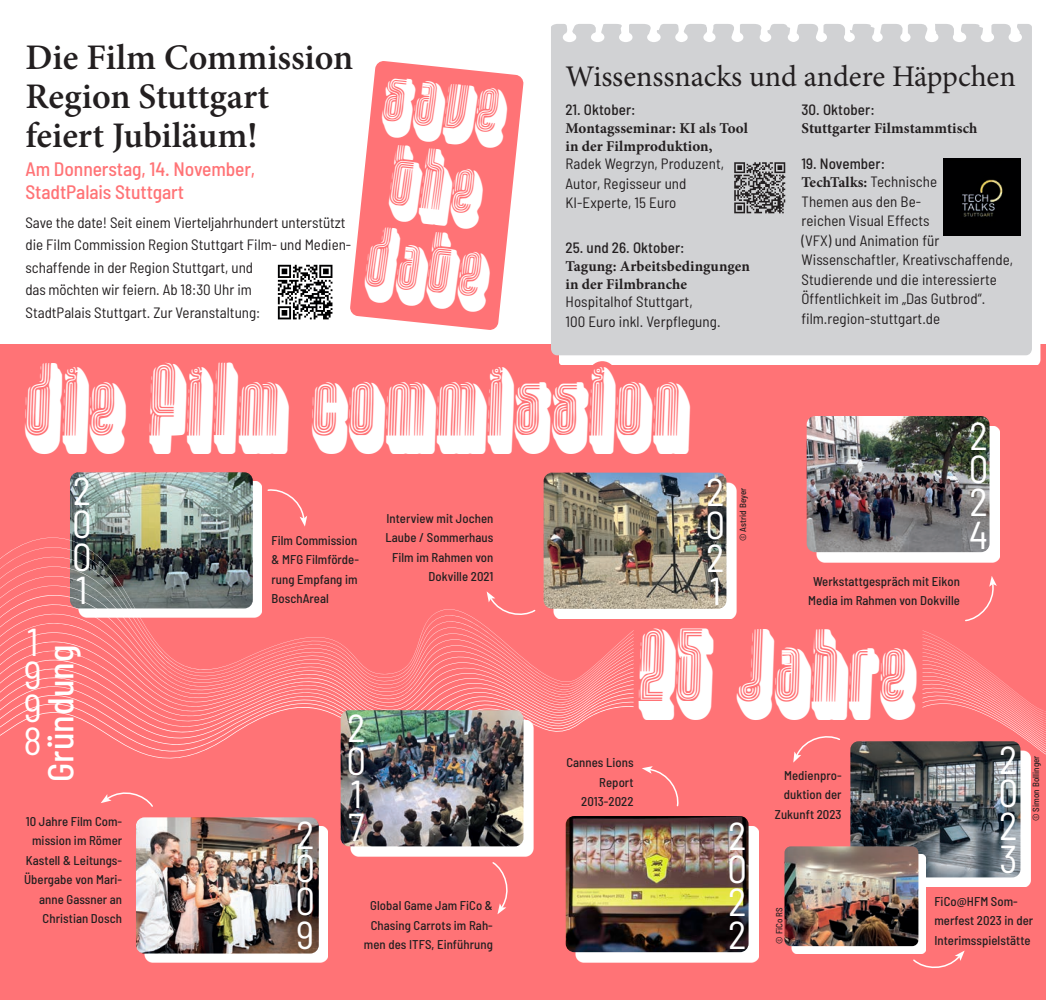
<style>
.page{position:relative;width:1046px;height:1000px;background:#fff}
.page>*{position:absolute;margin:0;border:0;box-sizing:border-box;transform-origin:0 0}
.t1{font:45px "Disco 3 fenotype";color:#fff}
.t2{font:semi-condensed 39px "Barlow";color:#fff}
.t3{font:37.5px "Disco 3 fenotype";color:#fff}
.t4{font:600 36px/39px "Minion Pro";letter-spacing:-.005em;color:#231f20}
.t5{font:500 semi-condensed 36px "Barlow";letter-spacing:.005em;color:#fff}
.t6{font:30px "Minion Pro";letter-spacing:-.005em;color:#231f20}
.t7{font:500 semi-condensed 19.5px "Barlow";letter-spacing:-.005em;color:#ff7376}
.t8{font:semi-condensed 15px/19.5px "Barlow";color:#231f20}
.t9{font:700 15px "Minion Pro";letter-spacing:.005em;color:#231f20}
.t10{font:500 semi-condensed 15px "Barlow";letter-spacing:.005em;color:#231f20}
.t11{font:500 semi-condensed 12.75px/19.5px "Barlow";letter-spacing:.005em;color:#231f20;text-align:right}
.t12{font:500 semi-condensed 9px "Barlow";letter-spacing:.005em;color:#231f20}
.s1{font-family:"Minion Pro";font-weight:700;font-stretch:normal}
</style>
<div class="page">
<div style="left:0;top:344px;width:1046px;height:655px;background:#ff7376"></div>
<div style="left:145px;top:826px;width:183px;height:136px;background:#fff"></div>
<img style="left:136px;top:817px;width:183px;height:136px">
<div style="left:860px;top:750px;width:170px;height:136px;background:#fff"></div>
<img style="left:850px;top:741px;width:170px;height:136px">
<svg style="left:792px;top:853px;width:134px;height:100px;background:#eceae9"></svg>
<img style="left:784px;top:846px;width:134px;height:99px">
<div style="left:817px;top:426px;width:183px;height:136px;background:#fff"></div>
<img style="left:807px;top:416px;width:183px;height:136px">
<div style="left:576px;top:825px;width:183px;height:137px;background:#fff"></div>
<img style="left:566px;top:816px;width:183px;height:135px">
<div style="left:559px;top:34px;width:481px;height:331px;background:#fff"></div>
<div style="left:551px;top:24px;width:481px;height:331px;background:#d1d2d4"></div>
<svg style="left:734px;top:162px;width:51px;height:51px;background:#787778"></svg>
<img style="left:943px;top:158px;width:77px;height:77px">
<img style="left:70px;top:472px;width:183px;height:64px">
<svg style="left:267px;top:489px;width:40px;height:37px"></svg>
<svg style="left:101px;top:792px;width:52px;height:15px"></svg>
<svg style="left:492px;top:862px;width:16px;height:52px"></svg>
<svg style="left:793px;top:736px;width:47px;height:26px"></svg>
<svg style="left:912px;top:950px;width:53px;height:18px"></svg>
<svg style="left:642px;top:766px;width:37px;height:41px"></svg>
<div style="left:588px;top:361px;width:28px;height:28px;background:#ff7376;border-radius:50%"></div>
<svg style="left:350px;top:61px;width:174px;height:269px;fill:#ff7376"></svg>
<svg style="left:278px;top:265px;width:54px;height:54px"></svg>
<div style="left:554px;top:482px;width:183px;height:137px;background:#fff"></div>
<img style="left:544px;top:472px;width:182px;height:136px">
<img style="left:0;top:536px;width:634px;height:29px">
<img style="left:0;top:565px;width:634px;height:9px">
<svg style="left:0;top:574px;width:634px;height:106px"></svg>
<svg style="left:0;top:680px;width:634px;height:75px"></svg>
<div style="left:351px;top:720px;width:183px;height:136px;background:#fff"></div>
<img style="left:341px;top:710px;width:182px;height:136px">
<svg style="left:923px;top:576px;width:123px;height:199px"></svg>
<div style="left:387px;top:144px;width:98px;height:86px;background:#ff7376"></div>
<p class="t4" style="left:26px;top:37px;width:329px">Die Film Commission<br>Region Stuttgart</p>
<p class="t4" style="left:26px;top:115px;width:234px">feiert Jubiläum!</p>
<p class="t7" style="left:26px;top:155px;width:231px">Am Donnerstag, 14. November,</p>
<p class="t7" style="left:26px;top:178px;width:160px">StadtPalais Stuttgart</p>
<p class="t8" style="left:26px;top:211px;width:322px">Save the date! Seit einem Vierteljahrhundert unterstützt</p>
<p class="t8" style="left:26px;top:232px;width:327px;line-height:22.5px">die Film Commission Region Stuttgart Film- und Medien&shy;schaffende in der Region Stuttgart, und</p>
<p class="t8" style="left:26px;top:279px;width:228px">das möchten wir feiern. Ab 18:30 Uhr im</p>
<p class="t8" style="left:26px;top:301px;width:236px">StadtPalais Stuttgart. Zur Veranstaltung:</p>
<p class="t3" style="left:383px;top:102px;width:126px;rotate:6deg">SAVE</p>
<p class="t3" style="left:366px;top:266px;width:126px;rotate:6deg">DATE</p>
<p class="t6" style="left:566px;top:56px;width:452px">Wissenssnacks und andere Häppchen</p>
<p class="t10" style="left:566px;top:99px;width:72px">21. Oktober:</p>
<p class="t9" style="left:566px;top:118px;width:184px">Montagsseminar: KI als Tool</p>
<p class="t9" style="left:566px;top:136px;width:149px">in der Filmproduktion,</p>
<p class="t8" style="left:566px;top:153px;width:160px">Radek Wegrzyn, Produzent,<br>Autor, Regisseur und</p>
<p class="t8" style="left:566px;top:192px;width:112px">KI-Experte, 15 Euro</p>
<p class="t10" style="left:566px;top:237px;width:121px">25. und 26. Oktober:</p>
<p class="t9" style="left:566px;top:256px;width:186px">Tagung: Arbeitsbedingungen</p>
<p class="t9" style="left:566px;top:274px;width:123px">in der Filmbranche</p>
<p class="t8" style="left:566px;top:291px;width:129px">Hospitalhof Stuttgart,</p>
<p class="t8" style="left:566px;top:310px;width:157px">100 Euro inkl. Verpflegung.</p>
<p class="t10" style="left:801px;top:99px;width:75px">30. Oktober:</p>
<p class="t9" style="left:801px;top:118px;width:177px">Stuttgarter Filmstammtisch</p>
<p class="t10" style="left:801px;top:153px;width:85px">19. November:</p>
<p class="t8" style="left:801px;top:171px;width:213px"><span class="s1">TechTalks:</span> Technische<br>Themen aus den Be-<br>reichen Visual Effects<br>(VFX) und Animation für<br>Wissenschaftler, Kreativschaffende,<br>Studierende und die interessierte<br>Öffentlichkeit im „Das Gutbrod“.</p>
<p class="t8" style="left:801px;top:307px;width:140px">film.region-stuttgart.de</p>
<p class="t1" style="left:25px;top:412px;width:667px">DIE FILM COMMISSION</p>
<p class="t2" style="left:73px;top:462px;width:20px">2</p>
<p class="t2" style="left:72px;top:495px;width:21px">0</p>
<p class="t2" style="left:72px;top:528px;width:21px">0</p>
<p class="t2" style="left:76px;top:561px;width:13px">1</p>
<p class="t11" style="left:271px;top:529px;width:89px;text-align:left">Film Commission &amp; MFG Filmförde&shy;rung Empfang im<br>BoschAreal</p>
<p class="t11" style="left:385px;top:507px;width:109px">Interview mit Jochen<br>Laube / Sommerhaus<br>Film im Rahmen von<br>Dokville 2021</p>
<p class="t2" style="left:706px;top:463px;width:20px">2</p>
<p class="t2" style="left:706px;top:496px;width:21px">0</p>
<p class="t2" style="left:706px;top:529px;width:20px">2</p>
<p class="t2" style="left:710px;top:562px;width:13px">1</p>
<p class="t12" style="left:736px;top:541px;width:55px;rotate:-90deg">© Astrid Beyer</p>
<p class="t11" style="left:808px;top:570px;width:153px;text-align:center">Werkstattgespräch mit Eikon<br>Media im Rahmen von Dokville</p>
<p class="t2" style="left:969px;top:407px;width:20px">2</p>
<p class="t2" style="left:969px;top:440px;width:21px">0</p>
<p class="t2" style="left:969px;top:473px;width:20px">2</p>
<p class="t2" style="left:969px;top:506px;width:20px">4</p>
<p class="t2" style="left:27px;top:613px;width:13px">1</p>
<p class="t2" style="left:24px;top:646px;width:19px">9</p>
<p class="t2" style="left:24px;top:679px;width:19px">9</p>
<p class="t2" style="left:24px;top:712px;width:20px">8</p>
<p class="t5" style="left:35px;top:782px;width:139px;rotate:-90deg">Gründung</p>
<p class="t11" style="left:24px;top:810px;width:100px">10 Jahre Film Com&shy;mission im Römer<br>Kastell &amp; Leitungs-<br>Übergabe von Mari&shy;anne Gassner an<br>Christian Dosch</p>
<p class="t2" style="left:296px;top:807px;width:20px">2</p>
<p class="t2" style="left:295px;top:840px;width:21px">0</p>
<p class="t2" style="left:295px;top:873px;width:21px">0</p>
<p class="t2" style="left:296px;top:906px;width:19px">9</p>
<p class="t2" style="left:347px;top:699px;width:20px">2</p>
<p class="t2" style="left:346px;top:732px;width:21px">0</p>
<p class="t2" style="left:350px;top:765px;width:13px">1</p>
<p class="t2" style="left:348px;top:798px;width:18px">7</p>
<p class="t11" style="left:364px;top:894px;width:130px;text-align:center">Global Game Jam FiCo &amp;<br>Chasing Carrots im Rah&shy;men des ITFS, Einführung</p>
<p class="t1" style="left:638px;top:678px;width:280px">25 JAHRE</p>
<p class="t11" style="left:566px;top:752px;width:69px">Cannes Lions<br>Report</p>
<p class="t11" style="left:581px;top:791px;width:54px">2013-2022</p>
<p class="t2" style="left:728px;top:807px;width:20px">2</p>
<p class="t2" style="left:727px;top:840px;width:21px">0</p>
<p class="t2" style="left:728px;top:873px;width:20px">2</p>
<p class="t2" style="left:728px;top:906px;width:20px">2</p>
<p class="t11" style="left:775px;top:764px;width:68px">Medienpro&shy;duktion der<br>Zukunft 2023</p>
<p class="t12" style="left:773px;top:943px;width:38px;rotate:-90deg">© FiCo RS</p>
<p class="t2" style="left:999px;top:731px;width:20px">2</p>
<p class="t2" style="left:999px;top:764px;width:21px">0</p>
<p class="t2" style="left:999px;top:797px;width:20px">2</p>
<p class="t2" style="left:999px;top:830px;width:20px">3</p>
<p class="t12" style="left:1030px;top:820px;width:67px;rotate:-90deg">© Simon Bollinger</p>
<p class="t11" style="left:934px;top:890px;width:100px;text-align:left">FiCo@HFM Som&shy;merfest 2023 in der<br>Interimsspielstätte</p>
</div>
